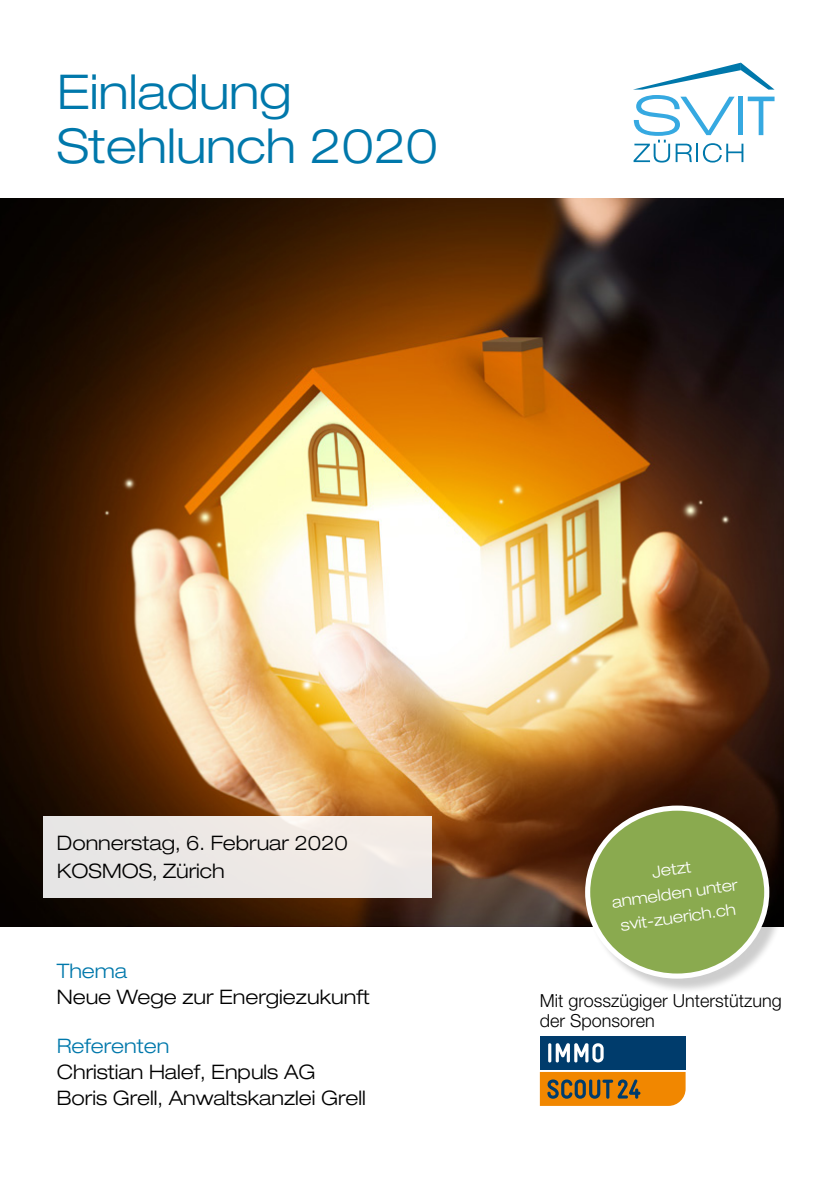
<style>
.page{position:relative;width:840px;height:1191px;background:#fff}
.page>*{position:absolute;margin:0;border:0;box-sizing:border-box;transform-origin:0 0}
.t1{font:300 expanded 48px/54px "Helvetica Neue LT Std";color:#0078ab}
.t2{font:300 expanded 20px/26px "Helvetica Neue LT Std";color:#000}
.t3{font:300 expanded 20px "Helvetica Neue LT Std";color:#0078ab}
.t4{font:300 18px/20px "Helvetica Neue LT Std";color:#000}
.t5{font:300 expanded 16px/24px "Helvetica Neue LT Std";color:#fff;text-align:center}
</style>
<div class="page">
<img style="left:0;top:198px;width:782px;height:728px">
<svg style="left:633px;top:63px;width:141px;height:99px"></svg>
<div style="left:587px;top:808px;width:196px;height:185px;background:#000;opacity:.2"></div>
<div style="left:587px;top:808px;width:179px;height:168px;background:#8aaa4f;border-radius:50%"></div>
<div style="left:584px;top:805px;width:184px;height:173px;border:5px solid #fff;border-radius:50%"></div>
<svg style="left:540px;top:1069px;width:145px;height:3px"></svg>
<div style="left:539px;top:1035px;width:146px;height:34px;background:#003c6c"></div>
<svg style="left:539px;top:1072px;width:146px;height:34px;background:#cb7d15"></svg>
<hr style="left:548px;top:1043px;width:3px;height:19px;background:#fff;border-radius:2px">
<svg style="left:555px;top:1043px;width:48px;height:19px"></svg>
<div style="left:43px;top:816px;width:389px;height:81px;background:#ece8e5"></div>
<h1 class="t1" style="left:57px;top:64px;width:382px">Einladung<br>Stehlunch 2020</h1>
<p class="t2" style="left:57px;top:828px;width:292px;line-height:28px">Donnerstag, 6. Februar 2020<br>KOSMOS, Zürich</p>
<p class="t3" style="left:57px;top:959px;width:72px">Thema</p>
<p class="t2" style="left:57px;top:984px;width:314px">Neue Wege zur Energiezukunft</p>
<p class="t3" style="left:57px;top:1034px;width:114px">Referenten</p>
<p class="t2" style="left:57px;top:1058px;width:310px">Christian Halef, Enpuls AG<br>Boris Grell, Anwaltskanzlei Grell</p>
<p class="t5" style="left:606px;top:866px;width:128px;rotate:-8deg">Jetzt<br>anmelden unter svit-zuerich.ch</p>
<p class="t4" style="left:539px;top:990px;width:243px">Mit grosszügiger Unterstützung der Sponsoren</p>
</div>
